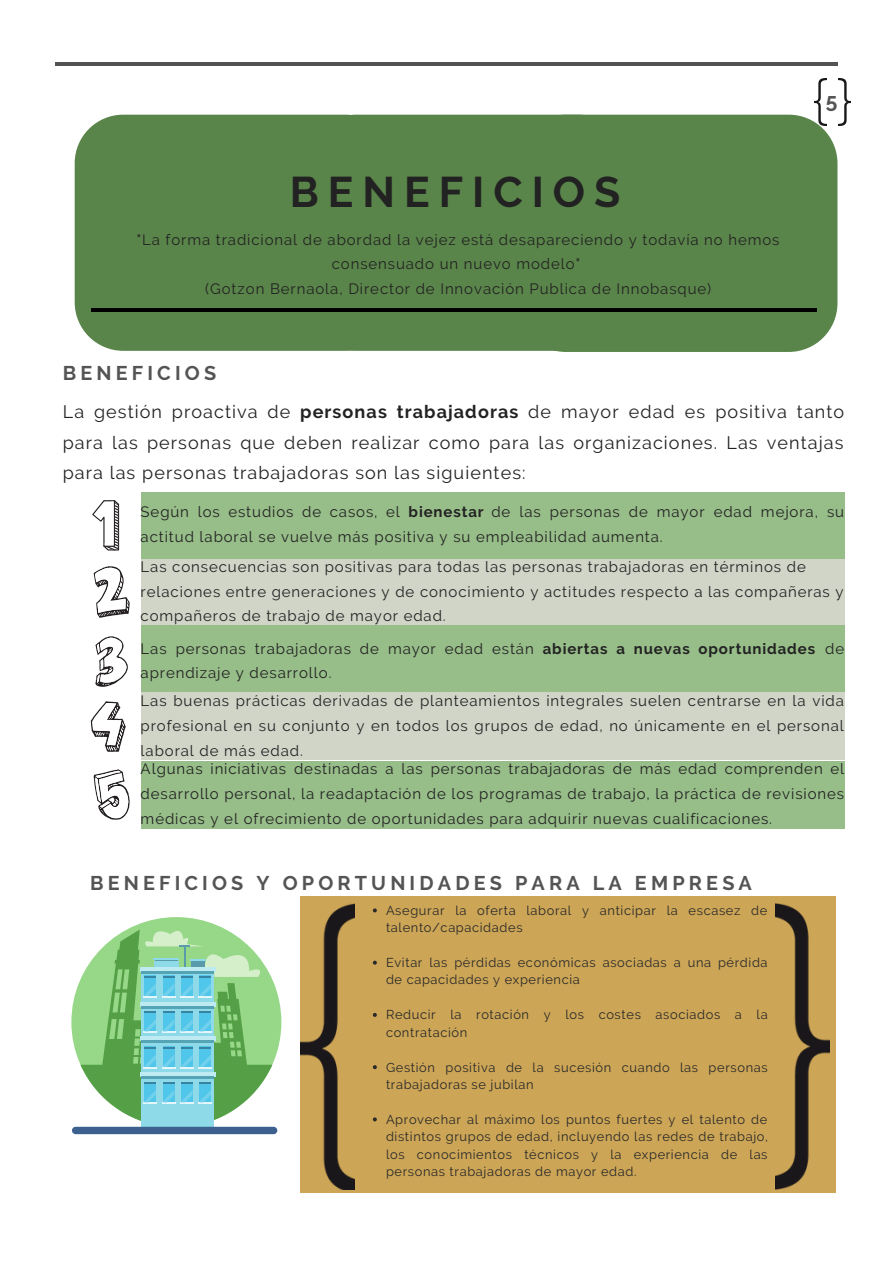
<style>
.page{position:relative;width:893px;height:1264px;background:#fff}
.page>*{position:absolute;margin:0;border:0;box-sizing:border-box;transform-origin:0 0}
.t1{font:700 42.75px "Raleway";letter-spacing:.21em;color:#222}
.t2{font:700 21px "Raleway";color:#545454}
.t3{font:700 19.8px "Raleway";letter-spacing:.21em;color:#545454}
.t4{font:18px/30.3px "Raleway";letter-spacing:.06em;color:#222;text-align:justify}
.t5{font:15px/24.8px "Raleway";letter-spacing:.06em;color:#222}
.t6{font:12.9px/17.4px "Raleway";letter-spacing:.05em;color:#292929}
.s1{font-weight:700}
</style>
<div class="page">
<hr style="left:55px;top:62px;width:782px;height:4px;background:#545454">
<div style="left:517px;top:115px;width:320px;height:237px;background:#5a854a;border-radius:49px"></div>
<div style="left:307px;top:115px;width:319px;height:236px;background:#5a854a;border-radius:49px"></div>
<div style="left:75px;top:115px;width:319px;height:236px;background:#5a854a;border-radius:49px"></div>
<hr style="left:91px;top:308px;width:725px;height:3px;background:#000">
<div style="left:71px;top:917px;width:210px;height:209px;background:#96d887;border-radius:50%"></div>
<svg style="left:80px;top:929px;width:192px;height:197px"></svg>
<div style="left:72px;top:1126px;width:205px;height:8px;background:#3c618f;border-radius:4px"></div>
<div style="left:300px;top:896px;width:535px;height:296px;background:#cca556"></div>
<img style="left:300px;top:903px;width:54px;height:285px">
<img style="left:775px;top:903px;width:54px;height:285px">
<svg style="left:92px;top:500px;width:27px;height:50px"></svg>
<svg style="left:94px;top:566px;width:36px;height:52px"></svg>
<svg style="left:95px;top:636px;width:33px;height:50px"></svg>
<svg style="left:91px;top:701px;width:35px;height:51px"></svg>
<svg style="left:94px;top:769px;width:36px;height:50px"></svg>
<svg style="left:373px;top:908px;width:4px;height:4px"></svg>
<svg style="left:373px;top:960px;width:4px;height:4px"></svg>
<svg style="left:373px;top:1012px;width:4px;height:4px"></svg>
<svg style="left:373px;top:1065px;width:4px;height:4px"></svg>
<svg style="left:373px;top:1117px;width:4px;height:4px"></svg>
<div style="left:141px;top:492px;width:703px;height:67px;background:#97bd89"></div>
<div style="left:141px;top:559px;width:703px;height:67px;background:#d0d5c8"></div>
<div style="left:141px;top:625px;width:703px;height:68px;background:#97bd89"></div>
<div style="left:141px;top:692px;width:703px;height:68px;background:#d0d5c8"></div>
<div style="left:141px;top:761px;width:703px;height:67px;background:#97bd89"></div>
<img style="left:814px;top:78px;width:12px;height:48px">
<img style="left:838px;top:78px;width:12px;height:48px">
<h1 class="t1" style="left:290px;top:167px;width:332px">BENEFICIOS</h1>
<p class="t5" style="left:137px;top:227px;width:644px;text-align:center">"La forma tradicional de abordad la vejez está desapareciendo y todavía no hemos consensuado un nuevo modelo"<br>(Gotzon Bernaola, Director de Innovación Publica de Innobasque)</p>
<h3 class="t3" style="left:63px;top:361px;width:155px">BENEFICIOS</h3>
<h2 class="t2" style="left:825px;top:88px;width:13px">5</h2>
<p class="t4" style="left:63px;top:397px;width:783px">La gestión proactiva de <span class="s1">personas trabajadoras</span> de mayor edad es positiva tanto para las personas que deben realizar como para las organizaciones. Las ventajas para las personas trabajadoras son las siguientes:</p>
<p class="t5" style="left:141px;top:500px;width:705px">Según los estudios de casos, el <span class="s1">bienestar</span> de las personas de mayor edad mejora, su actitud laboral se vuelve más positiva y su empleabilidad aumenta.</p>
<p class="t5" style="left:141px;top:554px;width:704px">Las consecuencias son positivas para todas las personas trabajadoras en términos de relaciones entre generaciones y de conocimiento y actitudes respecto a las compañeras y compañeros de trabajo de mayor edad.</p>
<p class="t5" style="left:141px;top:636px;width:705px">Las personas trabajadoras de mayor edad están <span class="s1">abiertas a nuevas oportunidades</span> de aprendizaje y desarrollo.</p>
<p class="t5" style="left:141px;top:688px;width:704px;text-align:justify">Las buenas prácticas derivadas de planteamientos integrales suelen centrarse en la vida profesional en su conjunto y en todos los grupos de edad, no únicamente en el personal laboral de más edad.</p>
<p class="t5" style="left:141px;top:756px;width:705px;text-align:justify">Algunas iniciativas destinadas a las personas trabajadoras de más edad comprenden el desarrollo personal, la readaptación de los programas de trabajo, la práctica de revisiones médicas y el ofrecimiento de oportunidades para adquirir nuevas cualificaciones.</p>
<h3 class="t3" style="left:90px;top:871px;width:663px">BENEFICIOS Y OPORTUNIDADES PARA LA EMPRESA</h3>
<p class="t6" style="left:386px;top:901px;width:383px">Asegurar la oferta laboral y anticipar la escasez de talento/capacidades</p>
<p class="t6" style="left:386px;top:953px;width:383px">Evitar las pérdidas económicas asociadas a una pérdida de capacidades y experiencia</p>
<p class="t6" style="left:386px;top:1006px;width:383px">Reducir la rotación y los costes asociados a la contratación</p>
<p class="t6" style="left:386px;top:1058px;width:383px">Gestión positiva de la sucesión cuando las personas trabajadoras se jubilan</p>
<p class="t6" style="left:386px;top:1110px;width:383px;text-align:justify">Aprovechar al máximo los puntos fuertes y el talento de distintos grupos de edad, incluyendo las redes de trabajo, los conocimientos técnicos y la experiencia de las personas trabajadoras de mayor edad.</p>
</div>
